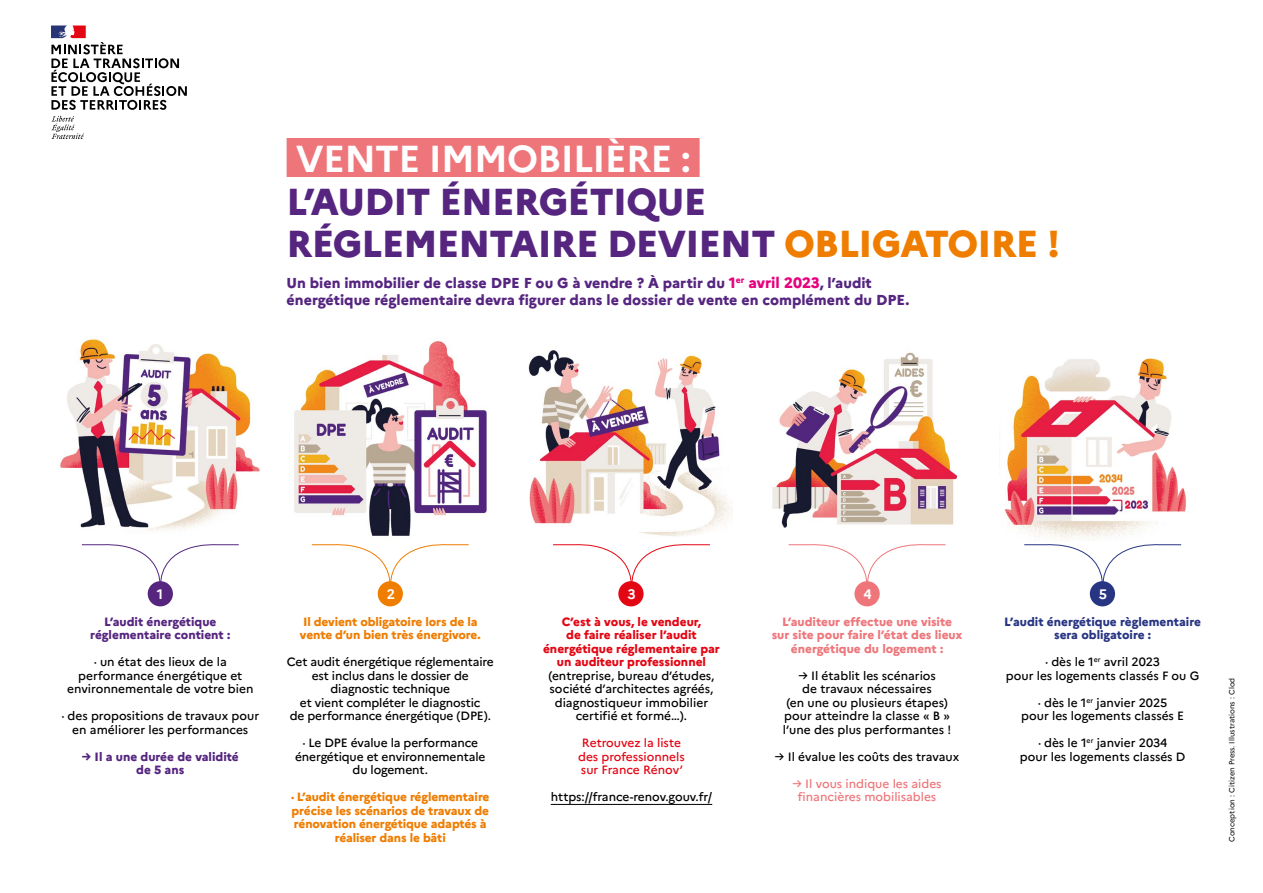
<style>
.page{position:relative;width:1263px;height:893px;background:#fff}
.page>*{position:absolute;margin:0;border:0;box-sizing:border-box;transform-origin:0 0}
.t1{font:800 37.5px/42px "Marianne";letter-spacing:-.02em;color:#552580}
.t2{font:700 37.5px "Marianne";letter-spacing:-.02em;color:#fff}
.t3{font:800 14.4px/17.2px "Marianne";color:#552580}
.t4{font:700 13.8px "Marianne";color:#fff}
.t5{font:500 12px/13.5px "Marianne";letter-spacing:-.005em;color:#000;text-align:center}
.t6{font:800 12px/13.5px "Marianne";letter-spacing:-.01em;color:#ef7d00}
.t7{font:800 12px/13.5px "Marianne";color:#e30613;text-align:center}
.t8{font:800 12px/13.5px "Marianne";color:#ee767b;text-align:center}
.t9{font:800 12px/13.5px "Marianne";color:#552580;text-align:center}
.t10{font:500 12px/13.5px "Marianne";color:#e30613;text-align:center}
.t11{font:800 12px/13.5px "Marianne";color:#283583;text-align:center}
.t12{font:500 12px/13.5px "Marianne";color:#ee767b;text-align:center}
.t13{font:7.5px "Marianne";color:#000}
.s1{color:#ef7d00}
.s2{font-size:15px;color:#e6007d}
</style>
<div class="page">
<img style="left:60px;top:338px;width:200px;height:193px">
<img style="left:294px;top:341px;width:193px;height:195px">
<img style="left:528px;top:350px;width:205px;height:187px">
<img style="left:772px;top:352px;width:186px;height:176px">
<img style="left:999px;top:358px;width:187px;height:183px">
<hr style="left:551px;top:804px;width:161px;height:1px;background:#000">
<div style="left:287px;top:138px;width:413px;height:39px;background:#ee767b"></div>
<svg style="left:81px;top:544px;width:158px;height:44px"></svg>
<svg style="left:311px;top:544px;width:158px;height:44px"></svg>
<svg style="left:553px;top:544px;width:157px;height:44px"></svg>
<svg style="left:788px;top:544px;width:158px;height:44px"></svg>
<svg style="left:1024px;top:544px;width:158px;height:44px"></svg>
<div style="left:148px;top:581px;width:25px;height:25px;background:#552580;border-radius:50%"></div>
<div style="left:378px;top:581px;width:25px;height:25px;background:#ef7d00;border-radius:50%"></div>
<div style="left:618px;top:581px;width:25px;height:25px;background:#e30613;border-radius:50%"></div>
<div style="left:854px;top:581px;width:26px;height:25px;background:#ee767b;border-radius:50%"></div>
<div style="left:1090px;top:581px;width:25px;height:25px;background:#283583;border-radius:50%"></div>
<svg style="left:51px;top:116px;width:33px;height:23px"></svg>
<svg style="left:51px;top:26px;width:136px;height:84px"></svg>
<h1 class="t2" style="left:296px;top:136px;width:396px">VENTE IMMOBILIÈRE :</h1>
<h1 class="t1" style="left:287px;top:180px;width:775px">L’AUDIT ÉNERGÉTIQUE<br>RÉGLEMENTAIRE DEVIENT <span class="s1">OBLIGATOIRE !</span></h1>
<p class="t3" style="left:287px;top:274px;width:624px">Un bien immobilier de classe DPE F ou G à vendre ? À partir du <span class="s2">1</span><sup>er</sup> <span class="s2">avril 2023</span>, l’audit énergétique réglementaire devra figurer dans le dossier de vente en complément du DPE.</p>
<p class="t4" style="left:157px;top:585px;width:8px">1</p>
<p class="t4" style="left:387px;top:585px;width:10px">2</p>
<p class="t4" style="left:627px;top:585px;width:10px">3</p>
<p class="t4" style="left:864px;top:585px;width:10px">4</p>
<p class="t4" style="left:1099px;top:585px;width:10px">5</p>
<p class="t9" style="left:90px;top:615px;width:142px">L’audit énergétique réglementaire contient :</p>
<p class="t5" style="left:67px;top:655px;width:188px">· un état des lieux de la performance énergétique et environnementale de votre bien</p>
<p class="t5" style="left:61px;top:709px;width:199px">· des propositions de travaux pour en améliorer les performances</p>
<p class="t9" style="left:82px;top:750px;width:159px">→ Il a une durée de validité de 5 ans</p>
<p class="t6" style="left:300px;top:615px;width:182px">Il devient obligatoire lors de la vente d’un bien très énergivore.</p>
<p class="t5" style="left:287px;top:655px;width:209px">Cet audit énergétique réglementaire est inclus dans le dossier de diagnostic technique<br>et vient compléter le diagnostic<br>de performance énergétique (DPE).</p>
<p class="t5" style="left:295px;top:736px;width:192px">· Le DPE évalue la performance énergétique et environnementale du logement.</p>
<p class="t6" style="left:291px;top:790px;width:200px;text-align:center">· L’audit énergétique réglementaire précise les scénarios de travaux de rénovation énergétique adaptés à réaliser dans le bâti</p>
<p class="t7" style="left:543px;top:615px;width:178px">C’est à vous, le vendeur,<br>de faire réaliser l’audit énergétique réglementaire par un auditeur professionnel</p>
<p class="t5" style="left:548px;top:669px;width:167px">(entreprise, bureau d’études, société d’architectes agréés, diagnostiqueur immobilier certifié et formé…).</p>
<p class="t10" style="left:578px;top:736px;width:108px">Retrouvez la liste des professionnels sur France Rénov’</p>
<p class="t5" style="left:551px;top:790px;width:163px">https://france-renov.gouv.fr/</p>
<p class="t8" style="left:772px;top:615px;width:192px">L’auditeur effectue une visite sur site pour faire l’état des lieux énergétique du logement :</p>
<p class="t5" style="left:783px;top:669px;width:170px">→ Il établit les scénarios<br>de travaux nécessaires<br>(en une ou plusieurs étapes) pour atteindre la classe « B » l’une des plus performantes !</p>
<p class="t5" style="left:775px;top:750px;width:186px">→ Il évalue les coûts des travaux</p>
<p class="t12" style="left:792px;top:777px;width:151px">→ Il vous indique les aides financières mobilisables</p>
<p class="t11" style="left:1004px;top:615px;width:198px">L’audit énergétique règlementaire sera obligatoire :</p>
<p class="t5" style="left:1006px;top:655px;width:195px">· dès le 1<sup>er</sup> avril 2023<br>pour les logements classés F ou G</p>
<p class="t5" style="left:1021px;top:696px;width:164px">· dès le 1<sup>er</sup> janvier 2025<br>pour les logements classés E</p>
<p class="t5" style="left:1020px;top:736px;width:167px">· dès le 1<sup>er</sup> janvier 2034<br>pour les logements classés D</p>
<p class="t13" style="left:1227px;top:842px;width:166px;rotate:-90deg">Conception : Citizen Press. Illustrations : Clod</p>
</div>
